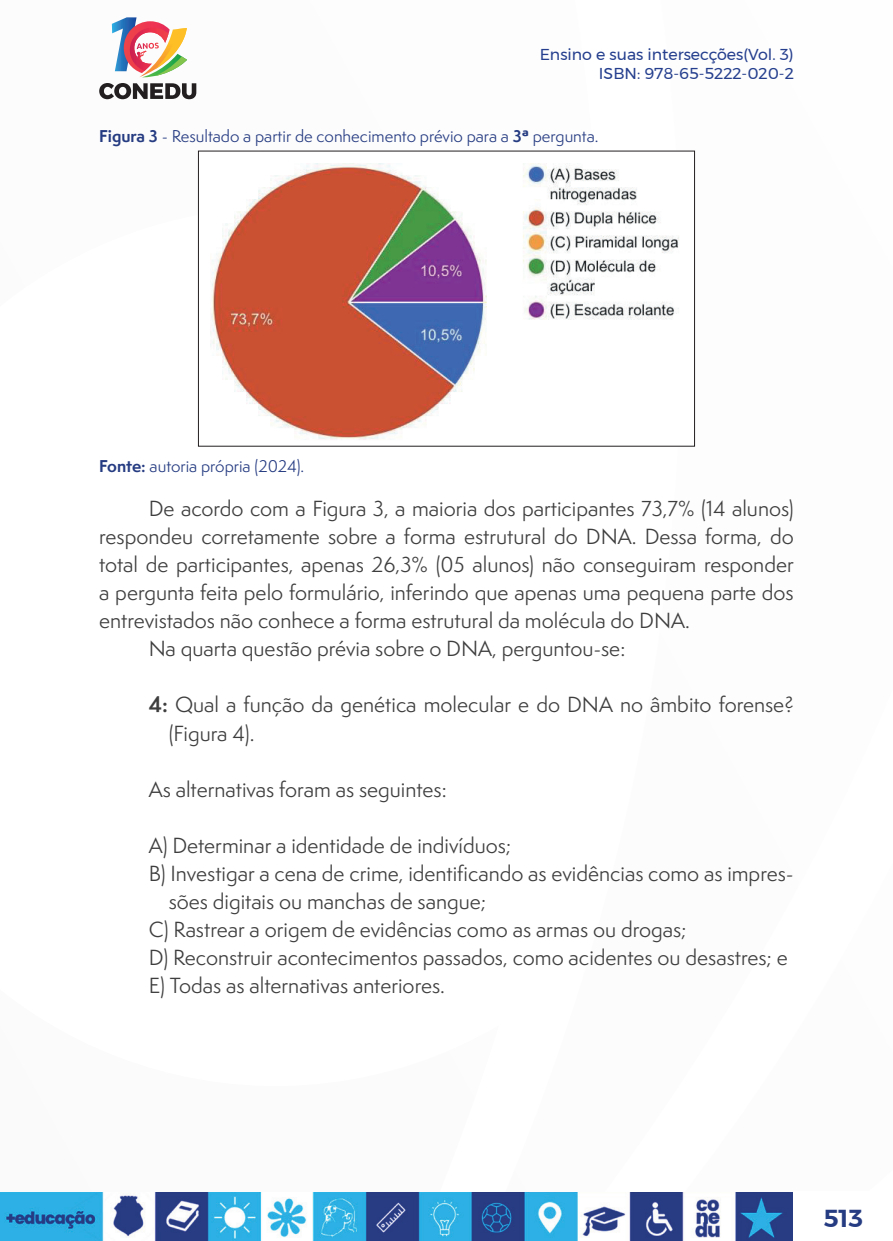
<style>
.page{position:relative;width:893px;height:1241px;background:#fff}
.page>*{position:absolute;margin:0;border:0;box-sizing:border-box;transform-origin:0 0}
.t1{font:600 24.5px "Montserrat";color:#263c82}
._7_CORPO{font:20.12px/28px "Semplicita Pro";color:#3e3e3f}
._9_LEGENDAS{font:15.75px "Semplicita Pro";color:#263c82}
.t2{font:15.75px/18.9px "Montserrat";color:#253f8e;text-align:right}
._13_FONTES{font:15.75px "Semplicita Pro";color:#263c82}
.s1{font-weight:700}
</style>
<div class="page">
<svg style="left:112px;top:17px;width:75px;height:60px"></svg>
<svg style="left:99px;top:83px;width:97px;height:16px"></svg>
<img style="left:0;top:1192px;width:793px;height:48px">
<img style="left:210px;top:163px;width:469px;height:277px">
<div style="left:198px;top:151px;width:497px;height:295px;border:1px solid #231f20"></div>
<p class="t2" style="left:540px;top:45px;width:256px">Ensino e suas intersecções(Vol. 3)<br>ISBN: 978-65-5222-020-2</p>
<p class="_9_LEGENDAS" style="left:99px;top:125px;width:501px"><span class="s1">Figura 3</span> - Resultado a partir de conhecimento prévio para a <span class="s1">3ª</span> pergunta.</p>
<p class="_13_FONTES" style="left:99px;top:454px;width:207px"><span class="s1">Fonte:</span> autoria própria (2024).</p>
<p class="_7_CORPO" style="left:99px;top:494px;width:696px;text-align:justify;text-indent:50px">De acordo com a Figura 3, a maioria dos participantes 73,7% (14 alunos) respondeu corretamente sobre a forma estrutural do DNA. Dessa forma, do total de participantes, apenas 26,3% (05 alunos) não conseguiram responder a pergunta feita pelo formulário, inferindo que apenas uma pequena parte dos entrevistados não conhece a forma estrutural da molécula do DNA.</p>
<p class="_7_CORPO" style="left:149px;top:634px;width:478px">Na quarta questão prévia sobre o DNA, perguntou-se:</p>
<p class="_7_CORPO" style="left:169px;top:690px;width:627px;text-indent:-20px"><span class="s1">4:</span> Qual a função da genética molecular e do DNA no âmbito forense? (Figura 4).</p>
<p class="_7_CORPO" style="left:149px;top:774px;width:299px">As alternativas foram as seguintes:</p>
<p class="_7_CORPO" style="left:149px;top:830px;width:364px">A) Determinar a identidade de indivíduos;</p>
<p class="_7_CORPO" style="left:169px;top:858px;width:627px;text-indent:-20px">B) Investigar a cena de crime, identificando as evidências como as impres&shy;sões digitais ou manchas de sangue;</p>
<p class="_7_CORPO" style="left:149px;top:914px;width:539px">C) Rastrear a origem de evidências como as armas ou drogas;</p>
<p class="_7_CORPO" style="left:149px;top:942px;width:640px">D) Reconstruir acontecimentos passados, como acidentes ou desastres; e</p>
<p class="_7_CORPO" style="left:149px;top:970px;width:298px">E) Todas as alternativas anteriores.</p>
<p class="t1" style="left:824px;top:1198px;width:41px">513</p>
</div>
